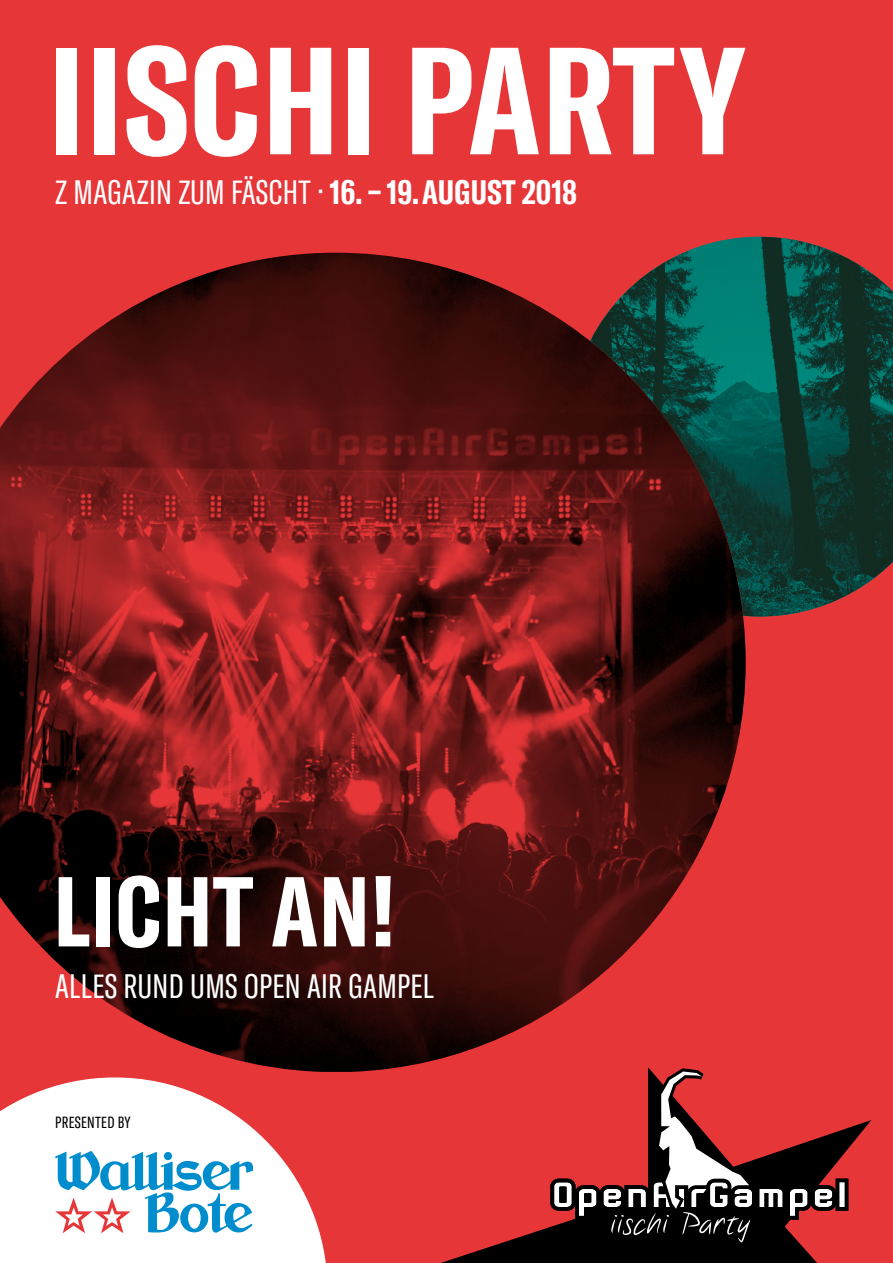
<style>
.page{position:relative;width:893px;height:1263px;background:#e63638}
.page>*{position:absolute;margin:0;border:0;box-sizing:border-box;transform-origin:0 0}
.t1{font:700 extra-condensed 150px "GT America";letter-spacing:.01em;color:#fff}
.t2{font:700 extra-condensed 97.5px "GT America";letter-spacing:.01em;color:#fff}
.t3{font:extra-condensed 33px "GT America";letter-spacing:.01em;color:#fff}
.t4{font:extra-condensed 15.9px "GT America";letter-spacing:.02em;color:#000}
.s1{font-weight:700}
</style>
<div class="page">
<svg style="left:0;top:1077px;width:326px;height:186px;fill:#fff"></svg>
<svg style="left:55px;top:1151px;width:199px;height:82px;background:#aad1e6"></svg>
<img style="left:683px;top:237px;width:210px;height:379px">
<img style="left:0;top:253px;width:746px;height:819px">
<svg style="left:402px;top:1067px;width:469px;height:196px"></svg>
<svg style="left:550px;top:1071px;width:298px;height:171px"></svg>
<h1 class="t1" style="left:49px;top:11px;width:698px">IISCHI PARTY</h1>
<p class="t3" style="left:55px;top:173px;width:523px">Z MAGAZIN ZUM FÄSCHT · <span class="s1">16. – 19. AUGUST 2018</span></p>
<h2 class="t2" style="left:54px;top:853px;width:343px">LICHT AN!</h2>
<p class="t3" style="left:55px;top:967px;width:380px">ALLES RUND UMS OPEN AIR GAMPEL</p>
<p class="t4" style="left:55px;top:1113px;width:77px">PRESENTED BY</p>
</div>
